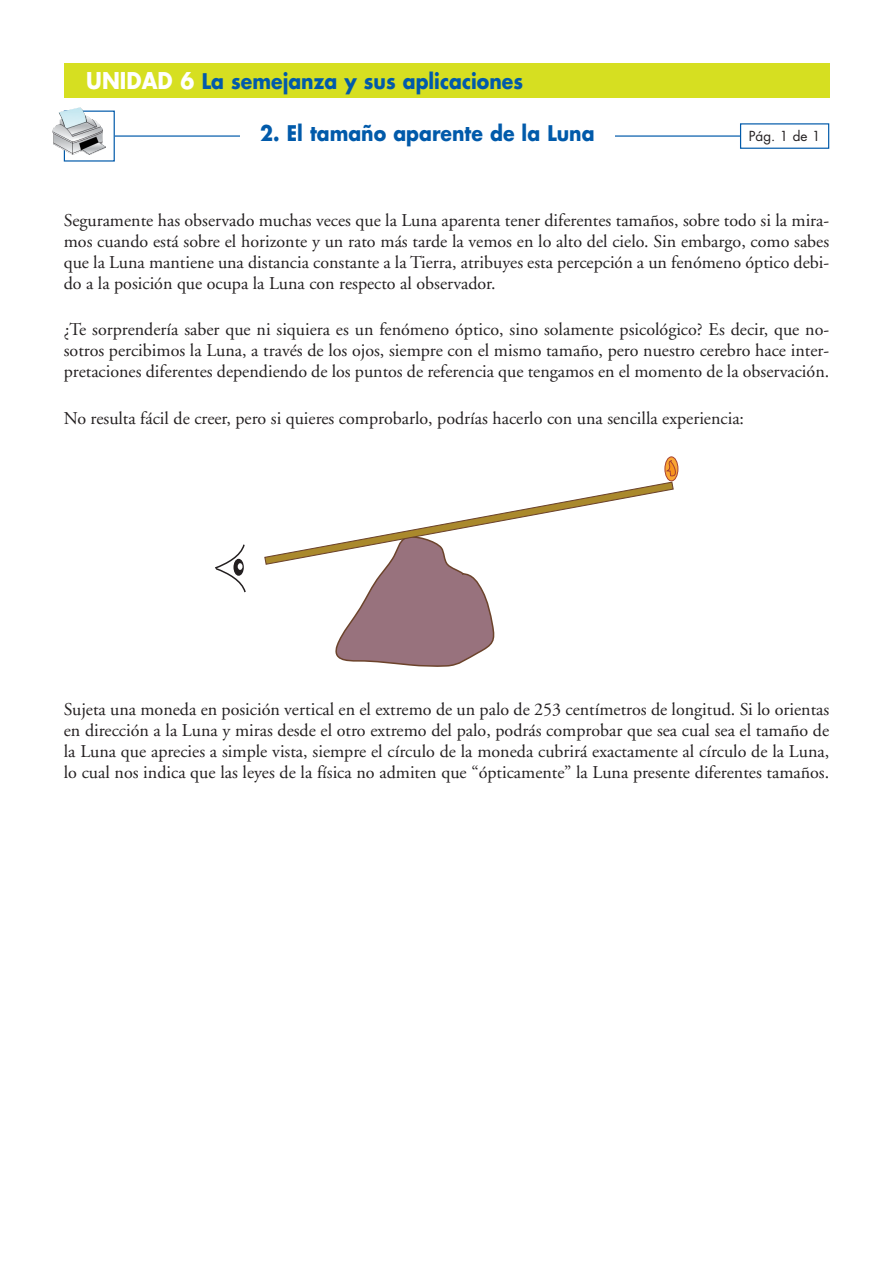
<style>
.page{position:relative;width:893px;height:1263px;background:#fff}
.page>*{position:absolute;margin:0;border:0;box-sizing:border-box;transform-origin:0 0}
.t1{font:700 21px "Futura";color:#015aaa;scale:.9 1}
.t2{font:18px/21px "Adobe Garamond";color:#231f20;text-align:justify}
.t3{font:13.5px "Futura";color:#231f20}
.s1{font-size:22.5px;color:#fff}
</style>
<div class="page">
<div style="left:64px;top:64px;width:765px;height:34px;background:#d6df21"></div>
<svg style="left:115px;top:123px;width:715px;height:26px"></svg>
<div style="left:240px;top:111px;width:374px;height:51px;background:#fff"></div>
<div style="left:64px;top:111px;width:51px;height:51px;border:1px solid #015aaa"></div>
<img style="left:52px;top:107px;width:54px;height:48px">
<div style="left:665px;top:457px;width:13px;height:24px;background:#faa633;border-radius:50%"></div>
<div style="left:665px;top:457px;width:13px;height:24px;border:1px solid #a74131;border-radius:50%"></div>
<svg style="left:264px;top:460px;width:415px;height:207px"></svg>
<svg style="left:215px;top:544px;width:31px;height:49px"></svg>
<p class="t1" style="left:86px;top:72px;width:487px"><span class="s1">UNIDAD 6</span> La semejanza y sus aplicaciones</p>
<p class="t1" style="left:260px;top:123px;width:373px">2. El tamaño aparente de la Luna</p>
<p class="t3" style="left:749px;top:130px;width:73px">Pág. 1 de 1</p>
<p class="t2" style="left:64px;top:211px;width:767px">Seguramente has observado muchas veces que la Luna aparenta tener diferentes tamaños, sobre todo si la mira&shy;mos cuando está sobre el horizonte y un rato más tarde la vemos en lo alto del cielo. Sin embargo, como sabes que la Luna mantiene una distancia constante a la Tierra, atribuyes esta percepción a un fenómeno óptico debi&shy;do a la posición que ocupa la Luna con respecto al observador.</p>
<p class="t2" style="left:64px;top:321px;width:767px">¿Te sorprendería saber que ni siquiera es un fenómeno óptico, sino solamente psicológico? Es decir, que no&shy;sotros percibimos la Luna, a través de los ojos, siempre con el mismo tamaño, pero nuestro cerebro hace inter&shy;pretaciones diferentes dependiendo de los puntos de referencia que tengamos en el momento de la observación.</p>
<p class="t2" style="left:64px;top:409px;width:682px">No resulta fácil de creer, pero si quieres comprobarlo, podrías hacerlo con una sencilla experiencia:</p>
<p class="t2" style="left:64px;top:700px;width:767px">Sujeta una moneda en posición vertical en el extremo de un palo de 253 centímetros de longitud. Si lo orientas en dirección a la Luna y miras desde el otro extremo del palo, podrás comprobar que sea cual sea el tamaño de la Luna que aprecies a simple vista, siempre el círculo de la moneda cubrirá exactamente al círculo de la Luna, lo cual nos indica que las leyes de la física no admiten que “ópticamente” la Luna presente diferentes tamaños.</p>
</div>
